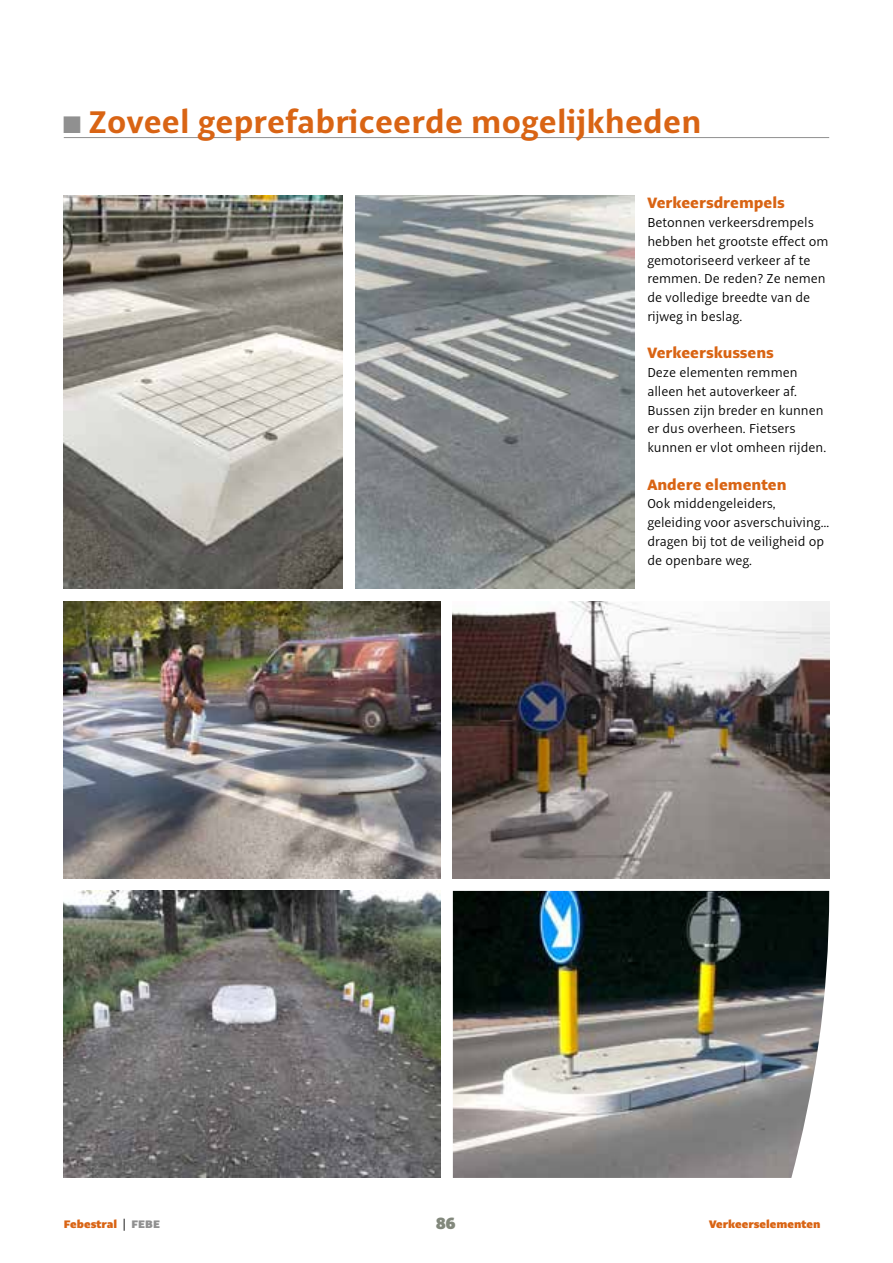
<style>
.page{position:relative;width:893px;height:1263px;background:#fff}
.page>*{position:absolute;margin:0;border:0;box-sizing:border-box;transform-origin:0 0}
.t1{font:700 34.5px "Alto Pro";letter-spacing:.005em;color:#d96414}
.t2{font:900 18px "Alto Pro";color:#82887c}
.t3{font:800 16.5px "Alto Pro";color:#d96414}
.t4{font:300 14.25px/18.8px "Alto Pro";color:#000}
.t5{font:900 12px "Alto Pro";color:#d96414}
.s1{color:#909090}
.s2{font-weight:400;color:#000}
</style>
<div class="page">
<hr style="left:64px;top:137px;width:765px;height:1px;background:#909090">
<img style="left:356px;top:196px;width:279px;height:393px">
<img style="left:64px;top:196px;width:279px;height:393px">
<img style="left:453px;top:602px;width:376px;height:276px">
<img style="left:64px;top:891px;width:376px;height:287px">
<img style="left:64px;top:602px;width:376px;height:276px">
<img style="left:453px;top:891px;width:376px;height:287px">
<h1 class="t1" style="left:64px;top:101px;width:639px"><span class="s1">◼</span> Zoveel geprefabriceerde mogelijkheden</h1>
<p class="t3" style="left:647px;top:193px;width:139px">Verkeersdrempels</p>
<p class="t4" style="left:647px;top:213px;width:183px">Betonnen verkeersdrempels hebben het grootste effect om gemotoriseerd verkeer af te remmen. De reden? Ze nemen de volledige breedte van de rijweg in beslag.</p>
<p class="t3" style="left:647px;top:343px;width:128px">Verkeerskussens</p>
<p class="t4" style="left:647px;top:363px;width:180px">Deze elementen remmen alleen het autoverkeer af.<br>Bussen zijn breder en kunnen er dus overheen. Fietsers kunnen er vlot omheen rijden.</p>
<p class="t3" style="left:647px;top:474px;width:141px">Andere elementen</p>
<p class="t4" style="left:647px;top:494px;width:183px">Ook middengeleiders, geleiding voor asverschuiving… dragen bij tot de veiligheid op de openbare weg.</p>
<p class="t5" style="left:64px;top:1217px;width:98px">Febestral <span class="s2">|</span> <span class="s1">FEBE</span></p>
<p class="t2" style="left:436px;top:1212px;width:21px">86</p>
<p class="t5" style="left:709px;top:1217px;width:113px">Verkeerselementen</p>
</div>
